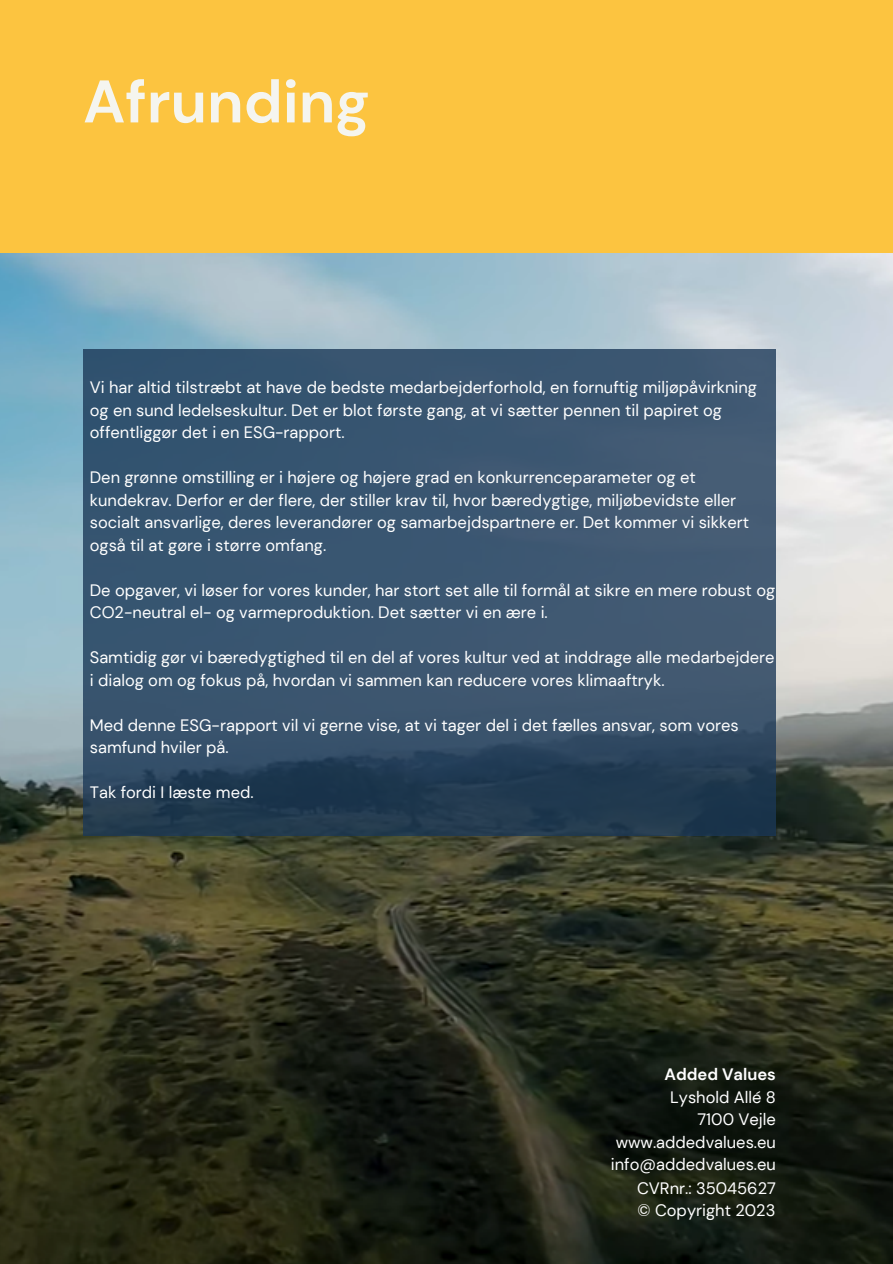
<style>
.page{position:relative;width:893px;height:1264px;background:#fff}
.page>*{position:absolute;margin:0;border:0;box-sizing:border-box;transform-origin:0 0}
.t1{font:700 60px "DM Sans";color:#f5f5ef}
.t2{font:16.5px/22.5px "DM Sans";color:#fff}
.t3{font:700 16.5px "DM Sans";color:#fff}
</style>
<div class="page">
<img style="left:0;top:253px;width:892px;height:1010px">
<div style="left:0;top:0;width:892px;height:253px;background:#fcc440"></div>
<svg style="left:83px;top:350px;width:693px;height:486px;background:#36516b"></svg>
<h1 class="t1" style="left:83px;top:63px;width:288px">Afrunding</h1>
<p class="t2" style="left:90px;top:376px;width:668px">Vi har altid tilstræbt at have de bedste medarbejderforhold, en fornuftig miljøpåvirkning og en sund ledelseskultur. Det er blot første gang, at vi sætter pennen til papiret og offentliggør det i en ESG-rapport.</p>
<p class="t2" style="left:90px;top:466px;width:661px">Den grønne omstilling er i højere og højere grad en konkurrenceparameter og et kundekrav. Derfor er der flere, der stiller krav til, hvor bæredygtige, miljøbevidste eller socialt ansvarlige, deres leverandører og samarbejdspartnere er. Det kommer vi sikkert også til at gøre i større omfang.</p>
<p class="t2" style="left:90px;top:578px;width:686px">De opgaver, vi løser for vores kunder, har stort set alle til formål at sikre en mere robust og<br>CO2-neutral el- og varmeproduktion. Det sætter vi en ære i.</p>
<p class="t2" style="left:90px;top:646px;width:686px">Samtidig gør vi bæredygtighed til en del af vores kultur ved at inddrage alle medarbejdere i dialog om og fokus på, hvordan vi sammen kan reducere vores klimaaftryk.</p>
<p class="t2" style="left:90px;top:713px;width:650px">Med denne ESG-rapport vil vi gerne vise, at vi tager del i det fælles ansvar, som vores samfund hviler på.</p>
<p class="t2" style="left:90px;top:781px;width:165px">Tak fordi I læste med.</p>
<p class="t3" style="left:664px;top:1063px;width:113px">Added Values</p>
<p class="t2" style="left:611px;top:1085px;width:166px;text-align:right">Lyshold Allé 8<br>7100 Vejle www.addedvalues.eu info@addedvalues.eu</p>
<p class="t2" style="left:637px;top:1176px;width:140px">CVRnr.: 35045627 © Copyright 2023</p>
</div>
